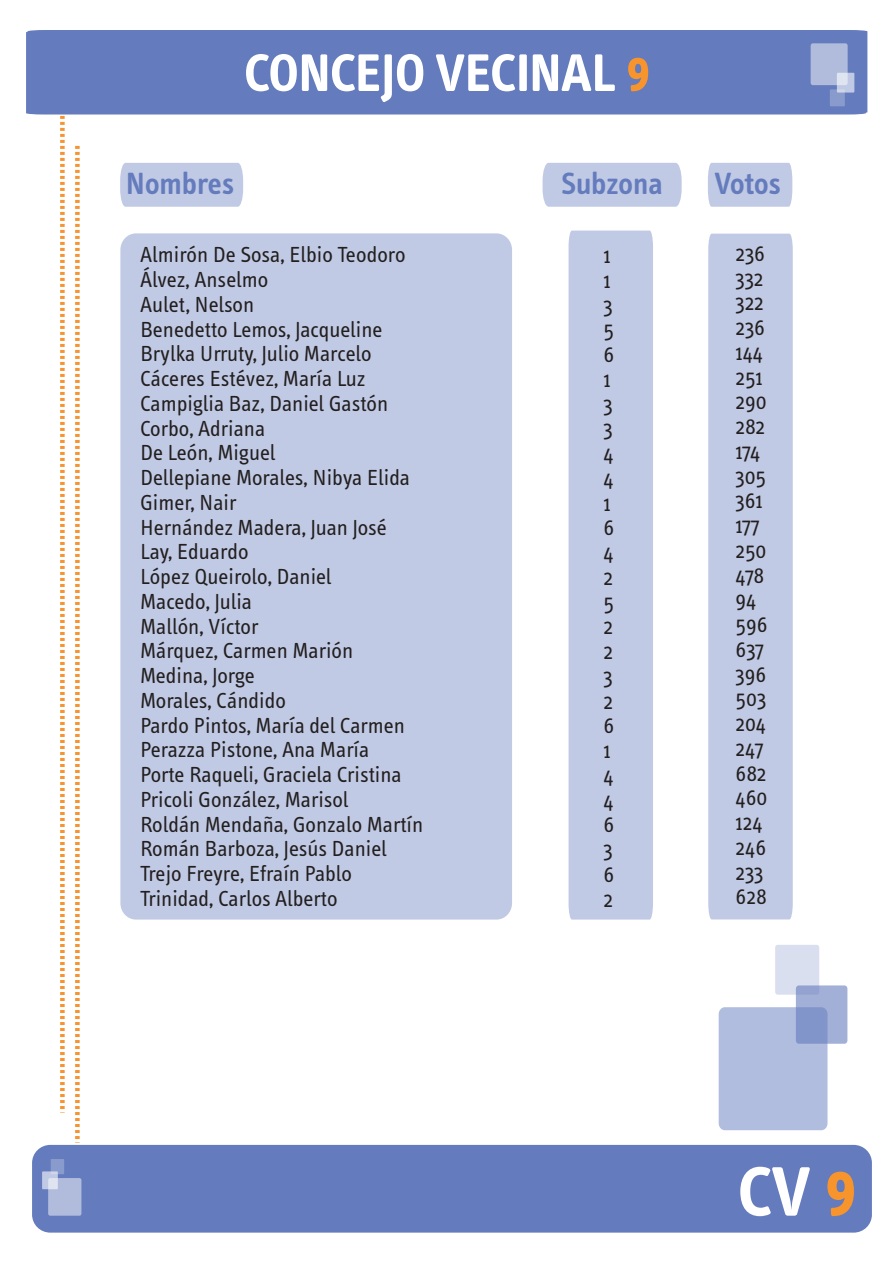
<style>
.page{position:relative;width:895px;height:1263px;background:#fff}
.page>*{position:absolute;margin:0;border:0;box-sizing:border-box;transform-origin:0 0}
.t1{font:71.4px "Info Text Bold Caps";color:#fff}
.t2{font:54px "Info Text Bold Caps";color:#fff}
.t3{font:600 31.5px "Info Text";color:#647bbd}
.t4{font:22.5px/24.8px "Info Text";color:#231f20}
.s1{color:#f7952c}
</style>
<div class="page">
<div style="left:28px;top:30px;width:839px;height:84px;background:#647bbd"></div>
<div style="left:811px;top:43px;width:37px;height:42px;background:#b1bcdd;border-radius:2px"></div>
<svg style="left:837px;top:73px;width:17px;height:20px"></svg>
<svg style="left:830px;top:89px;width:15px;height:17px"></svg>
<div style="left:32px;top:1145px;width:840px;height:87px;background:#647bbd;border-radius:18px"></div>
<div style="left:48px;top:1178px;width:33px;height:38px;background:#b1bcdd;border-radius:2px"></div>
<svg style="left:42px;top:1171px;width:16px;height:18px"></svg>
<svg style="left:51px;top:1159px;width:13px;height:15px"></svg>
<div style="left:120px;top:233px;width:392px;height:686px;background:#c1cae4;border-radius:16px"></div>
<svg style="left:75px;top:146px;width:5px;height:993px"></svg>
<svg style="left:60px;top:116px;width:5px;height:993px"></svg>
<div style="left:719px;top:1007px;width:108px;height:123px;background:#b1bdde;border-radius:7px"></div>
<svg style="left:796px;top:985px;width:51px;height:59px;background:#95a4d1"></svg>
<svg style="left:775px;top:945px;width:44px;height:50px;background:#d2d9ec"></svg>
<div style="left:708px;top:234px;width:85px;height:685px;background:#c1cae4"></div>
<div style="left:569px;top:231px;width:84px;height:688px;background:#c1cae4"></div>
<div style="left:543px;top:163px;width:139px;height:44px;background:#c1cae4"></div>
<div style="left:708px;top:163px;width:84px;height:44px;background:#c1cae4"></div>
<div style="left:120px;top:163px;width:123px;height:44px;background:#c1cae4"></div>
<h2 class="t2" style="left:245px;top:42px;width:407px">CONCEJO VECINAL <span class="s1">9</span></h2>
<h3 class="t3" style="left:126px;top:166px;width:110px">Nombres</h3>
<h3 class="t3" style="left:561px;top:166px;width:103px">Subzona</h3>
<h3 class="t3" style="left:714px;top:166px;width:68px">Votos</h3>
<p class="t4" style="left:140px;top:243px;width:285px">Almirón De Sosa, Elbio Teodoro<br>Álvez, Anselmo<br>Aulet, Nelson<br>Benedetto Lemos, Jacqueline<br>Brylka Urruty, Julio Marcelo<br>Cáceres Estévez, María Luz<br>Campiglia Baz, Daniel Gastón<br>Corbo, Adriana<br>De León, Miguel<br>Dellepiane Morales, Nibya Elida<br>Gimer, Nair<br>Hernández Madera, Juan José<br>Lay, Eduardo<br>López Queirolo, Daniel<br>Macedo, Julia<br>Mallón, Víctor<br>Márquez, Carmen Marión<br>Medina, Jorge<br>Morales, Cándido<br>Pardo Pintos, María del Carmen<br>Perazza Pistone, Ana María<br>Porte Raqueli, Graciela Cristina<br>Pricoli González, Marisol<br>Roldán Mendaña, Gonzalo Martín<br>Román Barboza, Jesús Daniel<br>Trejo Freyre, Efraín Pablo<br>Trinidad, Carlos Alberto</p>
<p class="t4" style="left:604px;top:244px;width:12px">1<br>1<br>3<br>5<br>6<br>1<br>3<br>3<br>4<br>4<br>1<br>6<br>4<br>2<br>5<br>2<br>2<br>3<br>2<br>6<br>1<br>4<br>4<br>6<br>3<br>6<br>2</p>
<p class="t4" style="left:736px;top:241px;width:34px">236<br>332<br>322<br>236<br>144<br>251<br>290<br>282<br>174<br>305<br>361<br>177<br>250<br>478<br>94<br>596<br>637<br>396<br>503<br>204<br>247<br>682<br>460<br>124<br>246<br>233<br>628</p>
<h1 class="t1" style="left:724px;top:1150px;width:134px">CVCV <span class="s1">49</span></h1>
</div>
